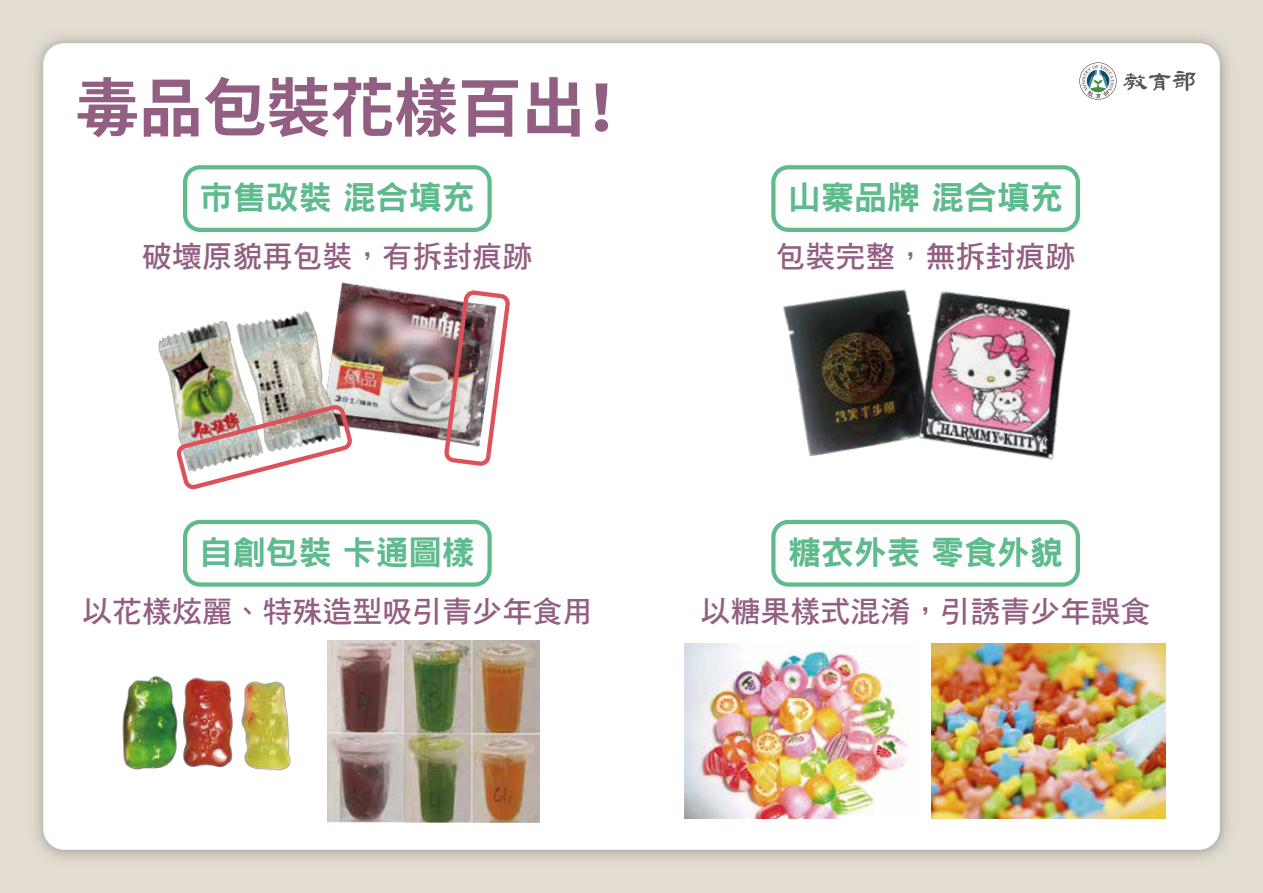
<style>
.page{position:relative;width:1263px;height:893px;background:#e2ddd0}
.page>*{position:absolute;margin:0;border:0;box-sizing:border-box;transform-origin:0 0}
.t1{font:700 63.75px "Noto Sans CJ Ktc";color:#925f83}
.t2{font:33px "DF Hei Std W9";color:#5fba8e}
.t3{font:30px "DF Hei Std W7";color:#925f83}
</style>
<div class="page">
<div style="left:43px;top:43px;width:1177px;height:807px;background:#fff;border-radius:21px"></div>
<img style="left:341px;top:282px;width:103px;height:159px">
<img style="left:158px;top:286px;width:238px;height:155px">
<img style="left:783px;top:289px;width:124px;height:168px">
<img style="left:907px;top:291px;width:164px;height:169px">
<div style="left:183px;top:165px;width:309px;height:67px;border:4px solid #5fba8e;border-radius:15px"></div>
<div style="left:771px;top:165px;width:309px;height:67px;border:4px solid #5fba8e;border-radius:15px"></div>
<div style="left:183px;top:520px;width:309px;height:67px;border:4px solid #5fba8e;border-radius:15px"></div>
<div style="left:771px;top:520px;width:309px;height:67px;border:4px solid #5fba8e;border-radius:15px"></div>
<img style="left:931px;top:643px;width:235px;height:176px">
<img style="left:328px;top:640px;width:211px;height:182px">
<img style="left:122px;top:660px;width:206px;height:144px">
<img style="left:684px;top:643px;width:225px;height:176px">
<img style="left:444px;top:290px;width:66px;height:176px">
<img style="left:173px;top:401px;width:183px;height:89px">
<svg style="left:1079px;top:62px;width:37px;height:38px"></svg>
<svg style="left:1123px;top:71px;width:72px;height:20px"></svg>
<h1 class="t1" style="left:75px;top:72px;width:559px">毒品包裝花樣百出！</h1>
<p class="t2" style="left:200px;top:180px;width:276px">市售改裝 混合填充</p>
<p class="t2" style="left:788px;top:180px;width:276px">山寨品牌 混合填充</p>
<p class="t3" style="left:142px;top:241px;width:391px">破壞原貌再包裝，有拆封痕跡</p>
<p class="t3" style="left:776px;top:241px;width:301px">包裝完整，無拆封痕跡</p>
<p class="t2" style="left:200px;top:534px;width:276px">自創包裝 卡通圖樣</p>
<p class="t2" style="left:788px;top:534px;width:276px">糖衣外表 零食外貌</p>
<p class="t3" style="left:82px;top:597px;width:511px">以花樣炫麗、特殊造型吸引青少年食用</p>
<p class="t3" style="left:701px;top:597px;width:451px">以糖果樣式混淆，引誘青少年誤食</p>
</div>
